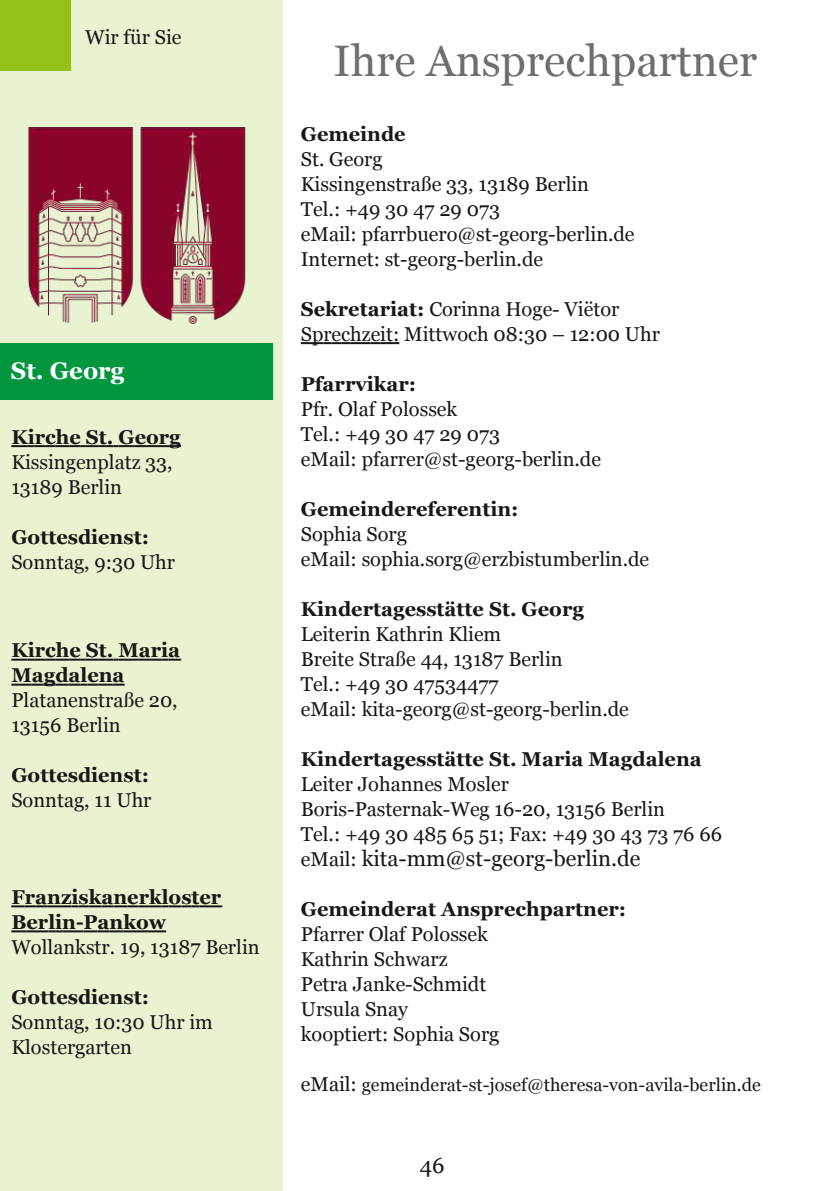
<style>
.page{position:relative;width:840px;height:1191px;background:#fff}
.page>*{position:absolute;margin:0;border:0;box-sizing:border-box;transform-origin:0 0}
.t1{font:44px "Georgia";color:#6e6e6d}
.t2{font:700 24px "Georgia";color:#fff}
.t3{font:22px "Georgia";color:#181715}
.t4{font:20px/25px "Georgia";color:#181715}
.t5{font:700 20px/25px "Georgia";color:#181715}
.t6{font:18px "Georgia";color:#181715}
.s1{font-weight:700}
.s2{font-size:20px}
</style>
<div class="page">
<div style="left:0;top:0;width:282px;height:1191px;background:#e9f2d1"></div>
<div style="left:0;top:0;width:71px;height:71px;background:#94c119"></div>
<img style="left:27px;top:127px;width:219px;height:197px">
<svg style="left:300px;top:342px;width:99px;height:2px"></svg>
<svg style="left:11px;top:445px;width:170px;height:2px"></svg>
<svg style="left:11px;top:658px;width:107px;height:2px"></svg>
<hr style="left:118px;top:658px;width:21px;height:2px;background:#181715">
<svg style="left:139px;top:658px;width:42px;height:2px"></svg>
<hr style="left:11px;top:683px;width:21px;height:2px;background:#181715">
<svg style="left:32px;top:683px;width:93px;height:2px"></svg>
<svg style="left:11px;top:905px;width:211px;height:2px"></svg>
<svg style="left:11px;top:930px;width:155px;height:2px"></svg>
<div style="left:0;top:343px;width:272px;height:57px;background:#00963e"></div>
<p class="t4" style="left:85px;top:25px;width:98px">Wir für Sie</p>
<p class="t2" style="left:11px;top:357px;width:115px">St. Georg</p>
<p class="t5" style="left:11px;top:424px;width:171px">Kirche St. Georg</p>
<p class="t4" style="left:11px;top:449px;width:163px">Kissingenplatz 33,<br>13189 Berlin</p>
<p class="t5" style="left:11px;top:524px;width:139px">Gottesdienst:</p>
<p class="t4" style="left:11px;top:549px;width:165px">Sonntag, 9:30 Uhr</p>
<p class="t5" style="left:11px;top:638px;width:170px">Kirche St. Maria<br>Magdalena</p>
<p class="t4" style="left:11px;top:688px;width:168px">Platanenstraße 20,<br>13156 Berlin</p>
<p class="t5" style="left:11px;top:763px;width:139px">Gottesdienst:</p>
<p class="t4" style="left:11px;top:788px;width:141px">Sonntag, 11 Uhr</p>
<p class="t5" style="left:11px;top:884px;width:211px">Franziskanerkloster<br>Berlin-Pankow</p>
<p class="t4" style="left:11px;top:934px;width:249px">Wollankstr. 19, 13187 Berlin</p>
<p class="t5" style="left:11px;top:984px;width:139px">Gottesdienst:</p>
<p class="t4" style="left:11px;top:1009px;width:203px">Sonntag, 10:30 Uhr im<br>Klostergarten</p>
<h1 class="t1" style="left:333px;top:35px;width:424px">Ihre Ansprechpartner</h1>
<p class="t5" style="left:300px;top:121px;width:106px">Gemeinde</p>
<p class="t4" style="left:300px;top:146px;width:335px">St. Georg<br>Kissingenstraße 33, 13189 Berlin<br>Tel.: +49 30 47 29 073<br>eMail: pfarrbuero@st-georg-berlin.de<br>Internet: st-georg-berlin.de</p>
<p class="t4" style="left:300px;top:296px;width:360px"><span class="s1">Sekretariat:</span> Corinna Hoge- Viëtor<br>Sprechzeit: Mittwoch 08:30 – 12:00 Uhr</p>
<p class="t5" style="left:300px;top:371px;width:117px">Pfarrvikar:</p>
<p class="t4" style="left:300px;top:396px;width:301px">Pfr. Olaf Polossek<br>Tel.: +49 30 47 29 073<br>eMail: pfarrer@st-georg-berlin.de</p>
<p class="t5" style="left:300px;top:496px;width:219px">Gemeindereferentin:</p>
<p class="t4" style="left:300px;top:521px;width:350px">Sophia Sorg<br>eMail: sophia.sorg@erzbistumberlin.de</p>
<p class="t5" style="left:300px;top:596px;width:284px">Kindertagesstätte St. Georg</p>
<p class="t4" style="left:300px;top:621px;width:329px">Leiterin Kathrin Kliem<br>Breite Straße 44, 13187 Berlin<br>Tel.: +49 30 47534477<br>eMail: kita-georg@st-georg-berlin.de</p>
<p class="t5" style="left:300px;top:746px;width:402px">Kindertagesstätte St. Maria Magdalena</p>
<p class="t4" style="left:300px;top:771px;width:422px">Leiter Johannes Mosler<br>Boris-Pasternak-Weg 16-20, 13156 Berlin<br>Tel.: +49 30 485 65 51; Fax: +49 30 43 73 76 66</p>
<p class="t3" style="left:300px;top:846px;width:341px"><span class="s2">eMail:</span> kita-mm@st-georg-berlin.de</p>
<p class="t5" style="left:300px;top:896px;width:327px">Gemeinderat Ansprechpartner:</p>
<p class="t4" style="left:300px;top:921px;width:200px">Pfarrer Olaf Polossek<br>Kathrin Schwarz<br>Petra Janke-Schmidt<br>Ursula Snay kooptiert: Sophia Sorg</p>
<p class="t6" style="left:300px;top:1074px;width:461px"><span class="s2">eMail:</span> gemeinderat-st-josef@theresa-von-avila-berlin.de</p>
<p class="t3" style="left:419px;top:1152px;width:26px">46</p>
</div>
